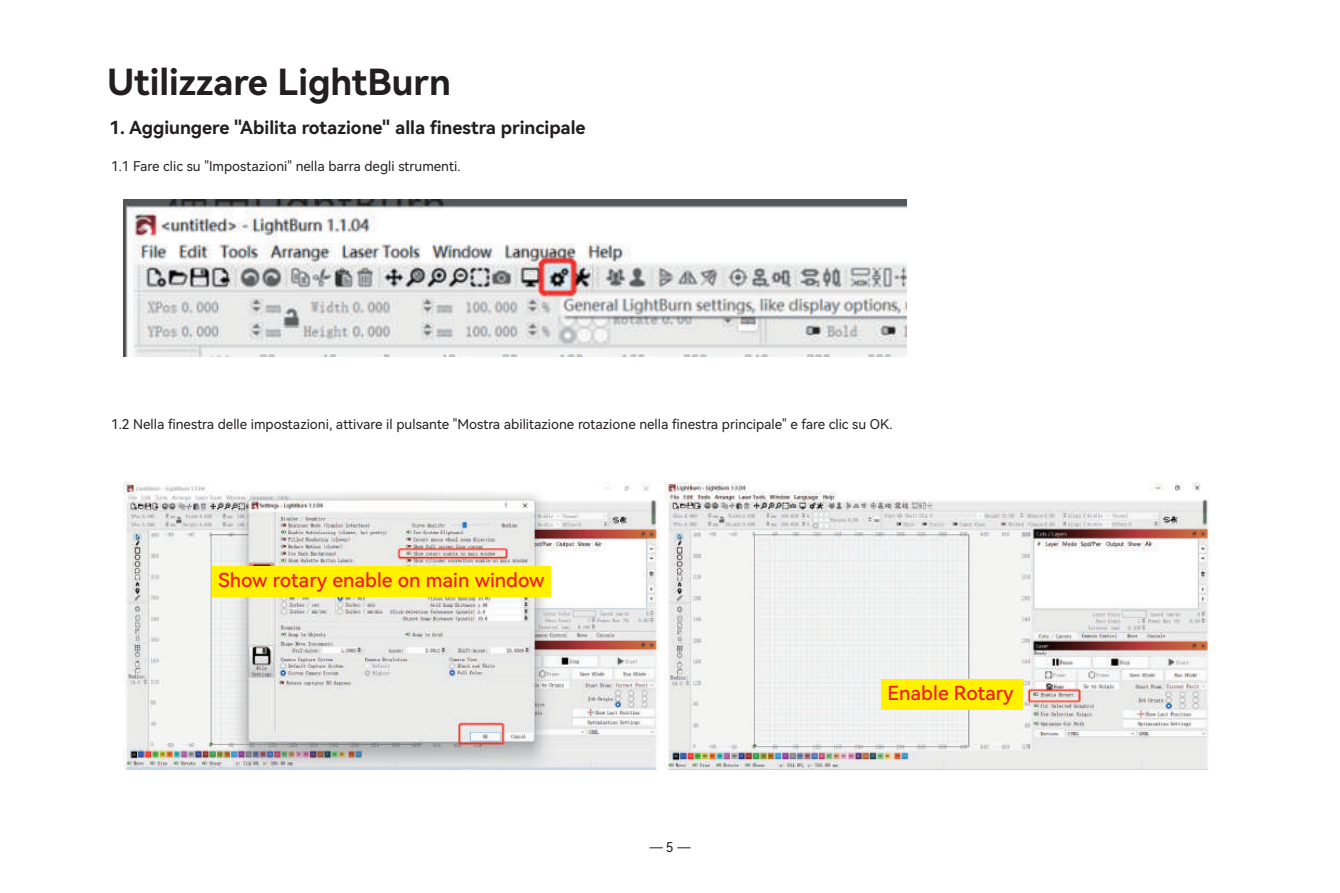
<style>
.page{position:relative;width:1340px;height:893px;background:#fff}
.page>*{position:absolute;margin:0;border:0;box-sizing:border-box;transform-origin:0 0}
.t1{font:36px "Harmony OS Sans SC Bold";color:#231f20}
.t2{font:19.35px "Harmony OS Sans SC Medium";color:#ee1d23}
.t3{font:18px "Harmony OS Sans SC Bold";color:#231f20}
.t4{font:13.5px "Harmony OS Sans SC";color:#231f20}
</style>
<div class="page">
<img style="left:665px;top:483px;width:545px;height:286px">
<svg style="left:1032px;top:692px;width:7px;height:5px"></svg>
<svg style="left:649px;top:847px;width:13px;height:1px"></svg>
<svg style="left:677px;top:847px;width:13px;height:1px"></svg>
<img style="left:123px;top:200px;width:783px;height:157px">
<img style="left:123px;top:483px;width:535px;height:286px">
<div style="left:212px;top:566px;width:338px;height:31px;background:#fff101"></div>
<div style="left:881px;top:679px;width:141px;height:30px;background:#fff101"></div>
<h1 class="t1" style="left:107px;top:57px;width:345px">Utilizzare LightBurn</h1>
<h3 class="t3" style="left:109px;top:115px;width:477px">1. Aggiungere "Abilita rotazione" alla finestra principale</h3>
<p class="t4" style="left:111px;top:157px;width:351px">1.1 Fare clic su "Impostazioni" nella barra degli strumenti.</p>
<p class="t4" style="left:111px;top:415px;width:783px">1.2 Nella finestra delle impostazioni, attivare il pulsante "Mostra abilitazione rotazione nella finestra principale" e fare clic su OK.</p>
<h2 class="t2" style="left:218px;top:567px;width:328px">Show rotary enable on main window</h2>
<p class="t4" style="left:666px;top:837px;width:9px">5</p>
<h2 class="t2" style="left:887px;top:680px;width:128px">Enable Rotary</h2>
</div>
